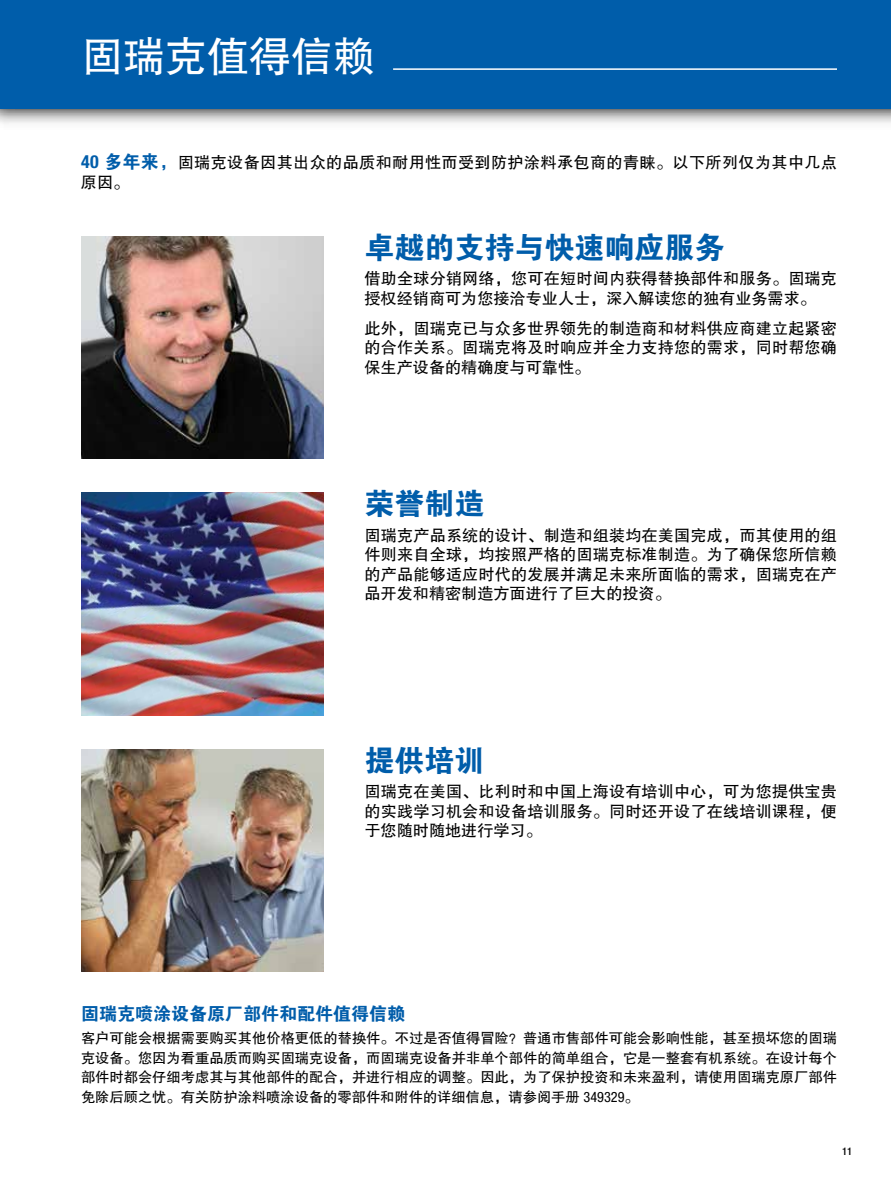
<style>
.page{position:relative;width:891px;height:1188px;background:#fff}
.page>*{position:absolute;margin:0;border:0;box-sizing:border-box;transform-origin:0 0}
.t1{font:42px "FZHTJW GB1 0";color:#fff}
.t2{font:30px "FZDHTJW GB1 0";color:#005daa}
.t3{font:18px "FZDHTJW GB1 0";color:#005daa}
.t4{font:16.2px/19.5px "FZHTJW GB1 0";letter-spacing:.01em;color:#000;text-align:justify}
.t5{font:14.25px/19.5px "FZHTJW GB1 0";color:#000;text-align:justify}
.t6{font:500 condensed 10.5px "Helvetica Neue LT Std";color:#000}
.s1{font-family:"Helvetica Neue LT Std";font-weight:700;font-stretch:condensed;font-size:18px;color:#005daa}
.s2{font-family:"FZDHTJW GB1 0";font-size:18px;color:#005daa}
.s3{font-family:"Helvetica Neue LT Std";font-stretch:condensed}
</style>
<div class="page">
<div style="left:0;top:0;width:891px;height:109px;background:#005daa"></div>
<hr style="left:393px;top:68px;width:444px;height:2px;background:#fff">
<img style="left:81px;top:493px;width:243px;height:223px">
<img style="left:81px;top:236px;width:243px;height:223px">
<img style="left:81px;top:749px;width:243px;height:223px">
<h1 class="t1" style="left:81px;top:33px;width:295px">固瑞克值得信赖</h1>
<p class="t4" style="left:81px;top:153px;width:758px"><span class="s1">40</span> <span class="s2">多年来，</span>固瑞克设备因其出众的品质和耐用性而受到防护涂料承包商的青睐。以下所列仅为其中几点原因。</p>
<h2 class="t2" style="left:364px;top:231px;width:361px">卓越的支持与快速响应服务</h2>
<p class="t4" style="left:364px;top:269px;width:474px">借助全球分销网络，您可在短时间内获得替换部件和服务。固瑞克授权经销商可为您接洽专业人士，深入解读您的独有业务需求。</p>
<p class="t4" style="left:364px;top:319px;width:474px">此外，固瑞克已与众多世界领先的制造商和材料供应商建立起紧密的合作关系。固瑞克将及时响应并全力支持您的需求，同时帮您确保生产设备的精确度与可靠性。</p>
<h2 class="t2" style="left:364px;top:488px;width:121px">荣誉制造</h2>
<p class="t4" style="left:364px;top:525px;width:474px">固瑞克产品系统的设计、制造和组装均在美国完成，而其使用的组件则来自全球，均按照严格的固瑞克标准制造。为了确保您所信赖的产品能够适应时代的发展并满足未来所面临的需求，固瑞克在产品开发和精密制造方面进行了巨大的投资。</p>
<h2 class="t2" style="left:364px;top:744px;width:121px">提供培训</h2>
<p class="t4" style="left:364px;top:782px;width:474px">固瑞克在美国、比利时和中国上海设有培训中心，可为您提供宝贵的实践学习机会和设备培训服务。同时还开设了在线培训课程，便于您随时随地进行学习。</p>
<p class="t3" style="left:81px;top:1003px;width:325px">固瑞克喷涂设备原厂部件和配件值得信赖</p>
<p class="t5" style="left:81px;top:1029px;width:757px">客户可能会根据需要购买其他价格更低的替换件。不过是否值得冒险？普通市售部件可能会影响性能，甚至损坏您的固瑞克设备。您因为看重品质而购买固瑞克设备，而固瑞克设备并非单个部件的简单组合，它是一整套有机系统。在设计每个部件时都会仔细考虑其与其他部件的配合，并进行相应的调整。因此，为了保护投资和未来盈利，请使用固瑞克原厂部件免除后顾之忧。有关防护涂料喷涂设备的零部件和附件的详细信息，请参阅手册 <span class="s3">349329</span>。</p>
<p class="t6" style="left:842px;top:1145px;width:12px">11</p>
</div>
